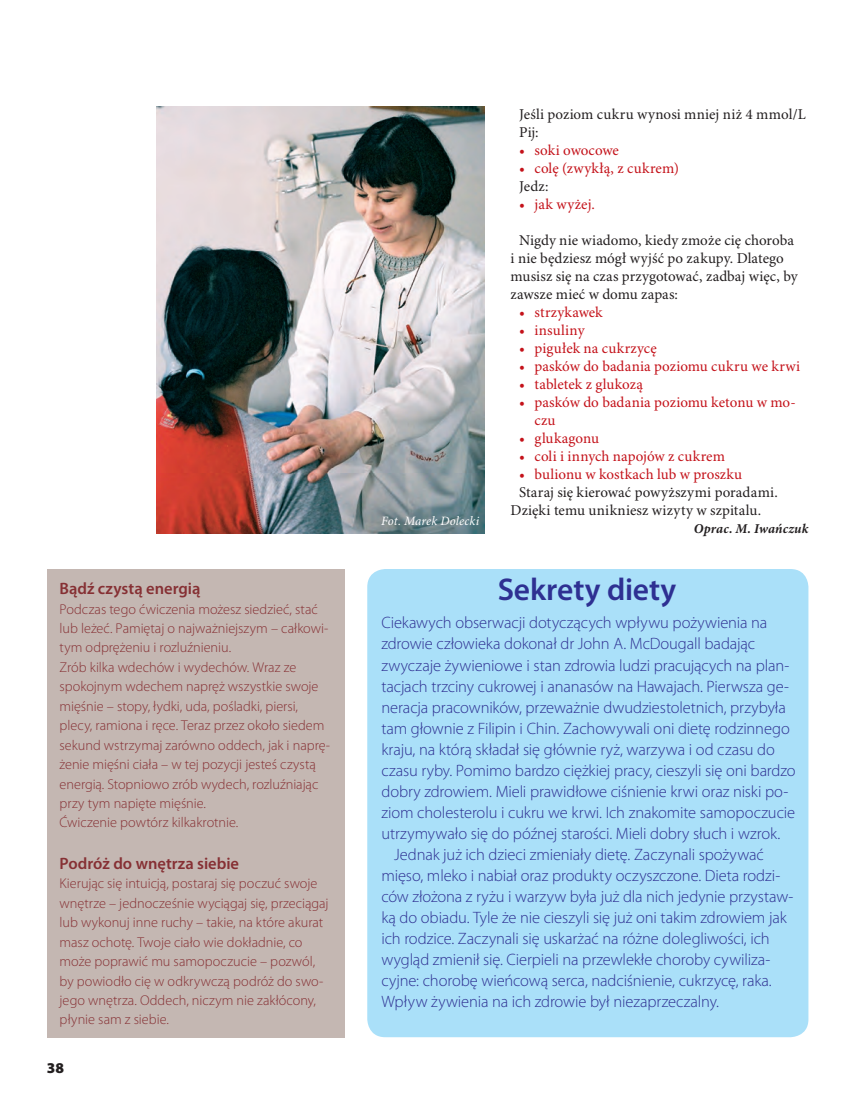
<style>
.page{position:relative;width:851px;height:1106px;background:#fff}
.page>*{position:absolute;margin:0;border:0;box-sizing:border-box;transform-origin:0 0}
.ramka_kopia{font:600 31.5px "Myriad Pro";letter-spacing:-.005em;color:#2e3092}
.ramka_kopia_2{font:300 16.5px/21px "Myriad Pro";letter-spacing:-.005em;color:#2e3092}
.ramka_kopia_2_copy{font:600 16.5px "Myriad Pro";color:#863034}
.tekst{font:15px/18px "Minion Pro";letter-spacing:.005em;color:#231f20}
.tekst-2{font:15px/18px "Minion Pro";letter-spacing:.005em;color:#c4121a}
.tekst-3{font:15px "Minion Pro";letter-spacing:.025em;color:#c4121a}
.t1{font:900 15px "Myriad Pro";color:#231f20}
.ramka_kopia_2-2{font:300 14.25px/19.5px "Myriad Pro";color:#863034}
.podpis{font:italic 700 13.5px "Minion Pro";letter-spacing:.015em;color:#231f20}
.podpis_kopia{font:italic 12.75px "Minion Pro";letter-spacing:.01em;color:#fff}
</style>
<div class="page">
<div style="left:47px;top:569px;width:297px;height:468px;background:#c4b7b2"></div>
<img style="left:156px;top:106px;width:328px;height:427px">
<div style="left:367px;top:569px;width:441px;height:468px;background:#aae0f9;border-radius:18px"></div>
<p class="ramka_kopia_2_copy" style="left:60px;top:578px;width:142px">Bądź czystą energią</p>
<p class="ramka_kopia_2-2" style="left:60px;top:599px;width:270px">Podczas tego ćwiczenia możesz siedzieć, stać lub leżeć. Pamiętaj o najważniejszym – całkowi&shy;tym odprężeniu i rozluźnieniu.</p>
<p class="ramka_kopia_2-2" style="left:60px;top:657px;width:272px">Zrób kilka wdechów i wydechów. Wraz ze spokojnym wdechem napręż wszystkie swoje mięśnie – stopy, łydki, uda, pośladki, piersi, plecy, ramiona i ręce. Teraz przez około siedem sekund wstrzymaj zarówno oddech, jak i naprę&shy;żenie mięśni ciała – w tej pozycji jesteś czystą energią. Stopniowo zrób wydech, rozluźniając przy tym napięte mięśnie.</p>
<p class="ramka_kopia_2-2" style="left:60px;top:812px;width:180px">Ćwiczenie powtórz kilkakrotnie.</p>
<p class="ramka_kopia_2_copy" style="left:60px;top:853px;width:181px">Podróż do wnętrza siebie</p>
<p class="ramka_kopia_2-2" style="left:60px;top:873px;width:270px">Kierując się intuicją, postaraj się poczuć swoje wnętrze – jednocześnie wyciągaj się, przeciągaj lub wykonuj inne ruchy – takie, na które akurat masz ochotę. Twoje ciało wie dokładnie, co może poprawić mu samopoczucie – pozwól, by powiodło cię w odkrywczą podróż do swo&shy;jego wnętrza. Oddech, niczym nie zakłócony, płynie sam z siebie.</p>
<p class="t1" style="left:47px;top:1058px;width:19px">38</p>
<p class="podpis_kopia" style="left:381px;top:514px;width:99px">Fot. Marek Dolecki</p>
<p class="tekst" style="left:519px;top:106px;width:288px">Jeśli poziom cukru wynosi mniej niż 4 mmol/L</p>
<p class="tekst" style="left:519px;top:124px;width:21px">Pij:</p>
<p class="tekst-2" style="left:519px;top:142px;width:101px">• soki owocowe</p>
<p class="tekst-2" style="left:519px;top:160px;width:161px">• colę (zwykłą, z cukrem)</p>
<p class="tekst" style="left:519px;top:178px;width:31px">Jedz:</p>
<p class="tekst-3" style="left:519px;top:195px;width:77px">• jak wyżej.</p>
<p class="tekst" style="left:510px;top:232px;width:288px;text-indent:9px">Nigdy nie wiadomo, kiedy zmoże cię choroba i nie będziesz mógł wyjść po zakupy. Dlatego musisz się na czas przygotować, zadbaj więc, by zawsze mieć w domu zapas:</p>
<p class="tekst-2" style="left:519px;top:304px;width:85px">• strzykawek</p>
<p class="tekst-2" style="left:519px;top:322px;width:67px">• insuliny</p>
<p class="tekst-2" style="left:519px;top:340px;width:139px">• pigułek na cukrzycę</p>
<p class="tekst-2" style="left:519px;top:358px;width:282px">• pasków do badania poziomu cukru we krwi</p>
<p class="tekst-2" style="left:519px;top:376px;width:125px">• tabletek z glukozą</p>
<p class="tekst-2" style="left:534px;top:394px;width:263px;text-indent:-16px">• pasków do badania poziomu ketonu w mo&shy;czu</p>
<p class="tekst-2" style="left:519px;top:430px;width:81px">• glukagonu</p>
<p class="tekst-2" style="left:519px;top:448px;width:207px">• coli i innych napojów z cukrem</p>
<p class="tekst-2" style="left:519px;top:466px;width:224px">• bulionu w kostkach lub w proszku</p>
<p class="tekst" style="left:510px;top:484px;width:269px;text-indent:9px">Staraj się kierować powyższymi poradami.<br>Dzięki temu unikniesz wizyty w szpitalu.</p>
<p class="podpis" style="left:693px;top:520px;width:116px">Oprac. M. Iwańczuk</p>
<p class="ramka_kopia" style="left:497px;top:569px;width:180px">Sekrety diety</p>
<p class="ramka_kopia_2" style="left:381px;top:612px;width:415px">Ciekawych obserwacji dotyczących wpływu pożywienia na zdrowie człowieka dokonał dr John A. McDougall badając zwyczaje żywieniowe i stan zdrowia ludzi pracujących na plan&shy;tacjach trzciny cukrowej i ananasów na Hawajach. Pierwsza ge&shy;neracja pracowników, przeważnie dwudziestoletnich, przybyła tam głownie z Filipin i Chin. Zachowywali oni dietę rodzinnego kraju, na którą składał się głównie ryż, warzywa i od czasu do czasu ryby. Pomimo bardzo ciężkiej pracy, cieszyli się oni bardzo dobry zdrowiem. Mieli prawidłowe ciśnienie krwi oraz niski po&shy;ziom cholesterolu i cukru we krwi. Ich znakomite samopoczucie utrzymywało się do późnej starości. Mieli dobry słuch i wzrok.</p>
<p class="ramka_kopia_2" style="left:381px;top:843px;width:413px;text-indent:13px">Jednak już ich dzieci zmieniały dietę. Zaczynali spożywać mięso, mleko i nabiał oraz produkty oczyszczone. Dieta rodzi&shy;ców złożona z ryżu i warzyw była już dla nich jedynie przystaw&shy;ką do obiadu. Tyle że nie cieszyli się już oni takim zdrowiem jak ich rodzice. Zaczynali się uskarżać na różne dolegliwości, ich wygląd zmienił się. Cierpieli na przewlekłe choroby cywiliza&shy;cyjne: chorobę wieńcową serca, nadciśnienie, cukrzycę, raka.<br>Wpływ żywienia na ich zdrowie był niezaprzeczalny.</p>
</div>
